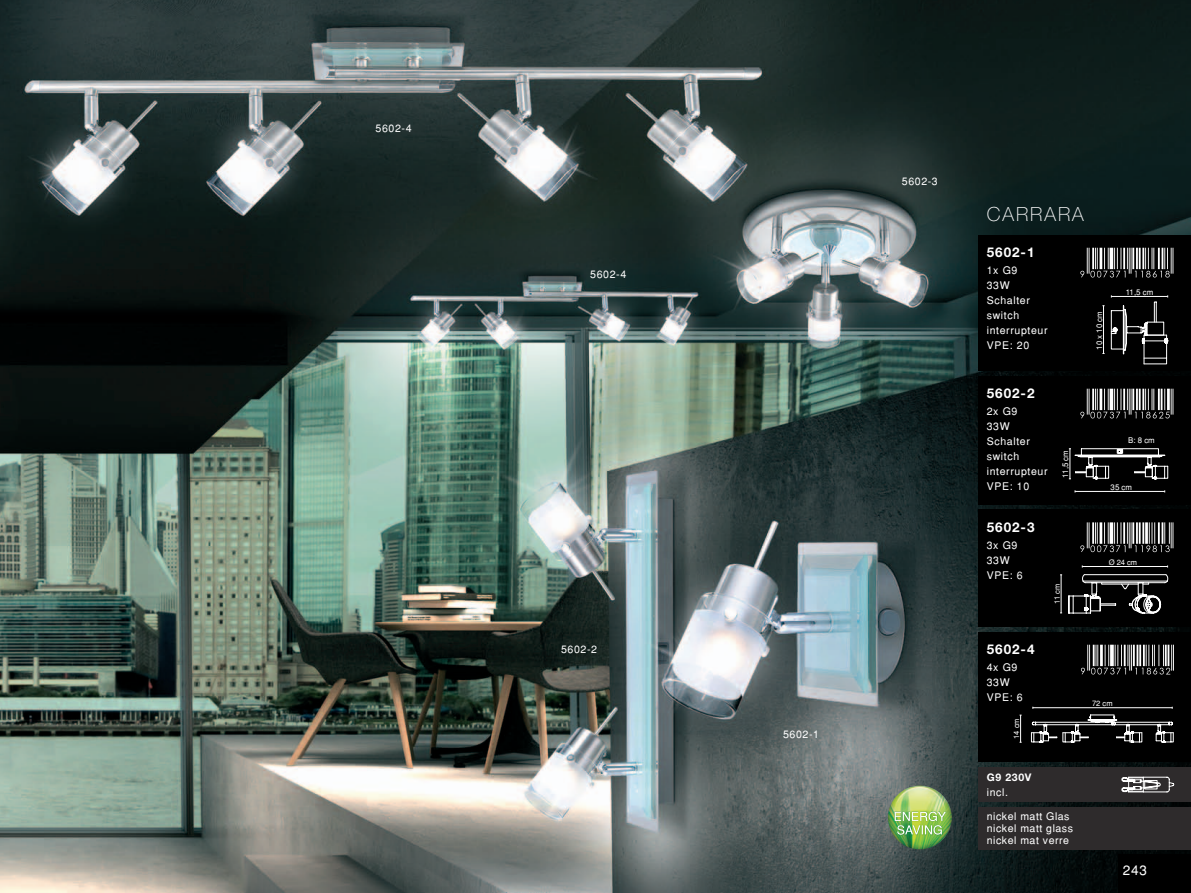
<style>
.page{position:relative;width:1191px;height:893px;background:#fff}
.page>*{position:absolute;margin:0;border:0;box-sizing:border-box;transform-origin:0 0}
.t1{font:100 19.5px "Helvetica Neue LT Std";letter-spacing:.1em;color:#fff}
.Linksb__Textblock_BL{font:700 13.5px "Helvetica Neue LT Std";letter-spacing:.07em;color:#fff}
.t2{font:13.5px "Helvetica";color:#fff}
.Linksb__Textblock_BL-2{font:10.5px/15px "Helvetica";letter-spacing:.06em;color:#fff}
.t3{font:700 10.5px "Helvetica Neue LT Std";letter-spacing:.06em;color:#fff}
.t4{font:7.8px "Helvetica";color:#fff}
.t5{font:7.5px "Helvetica";color:#fff}
</style>
<div class="page">
<img style="left:0;top:0;width:1191px;height:893px">
<div style="left:978px;top:632px;width:213px;height:129px;background:#000"></div>
<div style="left:978px;top:510px;width:213px;height:117px;background:#000"></div>
<div style="left:978px;top:376px;width:213px;height:128px;background:#000"></div>
<div style="left:978px;top:235px;width:213px;height:136px;background:#000"></div>
<div style="left:978px;top:767px;width:213px;height:34px;background:#2e2b2c"></div>
<div style="left:978px;top:807px;width:213px;height:42px;background:#2e2b2c"></div>
<svg style="left:1121px;top:777px;width:53px;height:15px"></svg>
<svg style="left:1080px;top:248px;width:93px;height:29px"></svg>
<svg style="left:1080px;top:389px;width:93px;height:29px"></svg>
<svg style="left:1080px;top:522px;width:93px;height:30px"></svg>
<svg style="left:1081px;top:645px;width:93px;height:29px"></svg>
<hr style="left:1032px;top:707px;width:140px;height:1px;background:#fff">
<svg style="left:1019px;top:715px;width:2px;height:28px"></svg>
<svg style="left:1031px;top:715px;width:142px;height:28px"></svg>
<hr style="left:1082px;top:566px;width:85px;height:1px;background:#fff">
<hr style="left:1060px;top:575px;width:1px;height:38px;background:#fff">
<svg style="left:1068px;top:574px;width:100px;height:40px"></svg>
<hr style="left:1075px;top:491px;width:89px;height:1px;background:#fff">
<svg style="left:1068px;top:448px;width:100px;height:32px"></svg>
<hr style="left:1103px;top:306px;width:1px;height:47px;background:#fff">
<svg style="left:1111px;top:295px;width:57px;height:69px"></svg>
<img style="left:888px;top:786px;width:63px;height:63px;border-radius:32px">
<div style="left:896px;top:824px;width:47px;height:12px;background:#007236;opacity:.5"></div>
<div style="left:894px;top:811px;width:52px;height:11px;background:#007236;opacity:.5"></div>
<svg style="left:894px;top:812px;width:51px;height:23px"></svg>
<div style="left:1118px;top:855px;width:73px;height:38px;background:#000"></div>
<p class="Linksb__Textblock_BL-2" style="left:375px;top:121px;width:37px">5602-4</p>
<p class="Linksb__Textblock_BL-2" style="left:590px;top:267px;width:37px">5602-4</p>
<p class="Linksb__Textblock_BL-2" style="left:561px;top:642px;width:37px">5602-2</p>
<p class="Linksb__Textblock_BL-2" style="left:783px;top:727px;width:37px">5602-1</p>
<p class="Linksb__Textblock_BL-2" style="left:902px;top:173px;width:37px">5602-3</p>
<p class="t1" style="left:986px;top:203px;width:98px">CARRARA</p>
<p class="Linksb__Textblock_BL" style="left:986px;top:244px;width:49px">5602-1</p>
<p class="Linksb__Textblock_BL-2" style="left:986px;top:262px;width:62px">1x G9<br>33W<br>Schalter switch interrupteur<br>VPE: 20</p>
<p class="t4" style="left:1094px;top:350px;width:40px;rotate:-90deg">10 x 10 cm</p>
<p class="t4" style="left:1125px;top:288px;width:29px">11,5 cm</p>
<p class="Linksb__Textblock_BL" style="left:986px;top:385px;width:49px">5602-2</p>
<p class="Linksb__Textblock_BL-2" style="left:986px;top:403px;width:62px">2x G9<br>33W<br>Schalter switch interrupteur<br>VPE: 10</p>
<p class="Linksb__Textblock_BL" style="left:986px;top:519px;width:49px">5602-3</p>
<p class="Linksb__Textblock_BL-2" style="left:986px;top:537px;width:37px">3x G9<br>33W<br>VPE: 6</p>
<p class="t4" style="left:1060px;top:477px;width:29px;rotate:-90deg">11,5 cm</p>
<p class="t5" style="left:1052px;top:604px;width:21px;rotate:-90deg">11 cm</p>
<p class="t4" style="left:1128px;top:436px;width:28px">B: 8 cm</p>
<p class="t4" style="left:1110px;top:482px;width:23px">35 cm</p>
<p class="t5" style="left:1108px;top:558px;width:30px">Ø 24 cm</p>
<p class="Linksb__Textblock_BL" style="left:986px;top:641px;width:49px">5602-4</p>
<p class="Linksb__Textblock_BL-2" style="left:986px;top:659px;width:37px">4x G9<br>33W<br>VPE: 6</p>
<p class="t5" style="left:1012px;top:739px;width:22px;rotate:-90deg">14 cm</p>
<p class="t3" style="left:986px;top:771px;width:46px">G9 230V</p>
<p class="Linksb__Textblock_BL-2" style="left:986px;top:784px;width:23px">incl.</p>
<p class="Linksb__Textblock_BL-2" style="left:986px;top:809px;width:84px">nickel matt Glas</p>
<p class="Linksb__Textblock_BL-2" style="left:986px;top:821px;width:88px">nickel matt glass</p>
<p class="Linksb__Textblock_BL-2" style="left:986px;top:833px;width:84px">nickel mat verre</p>
<p class="t5" style="left:1092px;top:699px;width:22px">72 cm</p>
<p class="t2" style="left:1123px;top:862px;width:25px">243</p>
</div>
